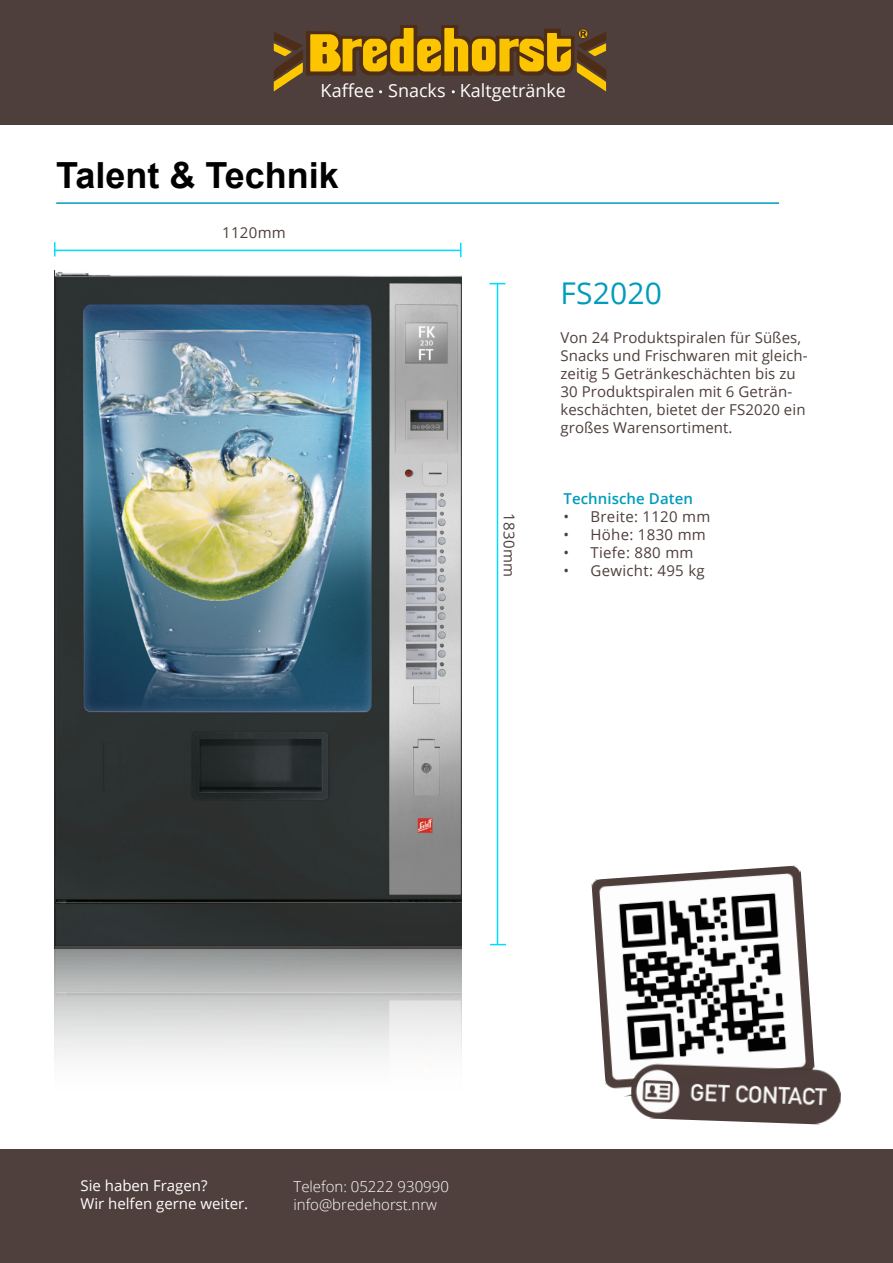
<style>
.page{position:relative;width:893px;height:1263px;background:#fff}
.page>*{position:absolute;margin:0;border:0;box-sizing:border-box;transform-origin:0 0}
.t1{font:700 36px "Arial";color:#000}
.t2{font:30px "Open Sans";letter-spacing:.005em;color:#009cbd}
.t3{font:18px "Open Sans";color:#fff}
.t4{font:15px/18px "Open Sans";letter-spacing:.005em;color:#4e3f3c}
.t5{font:300 15px/18px "Open Sans";color:#fff}
.t6{font:15px/18px "Open Sans";color:#fff}
.t7{font:600 15px "Open Sans";letter-spacing:.005em;color:#009cbd}
</style>
<div class="page">
<hr style="left:56px;top:202px;width:723px;height:2px;background:#009cbd">
<div style="left:0;top:1149px;width:893px;height:114px;background:#4f403d"></div>
<img style="left:54px;top:270px;width:408px;height:789px">
<hr style="left:497px;top:284px;width:1px;height:660px;background:#0df">
<svg style="left:490px;top:944px;width:16px;height:1px"></svg>
<svg style="left:489px;top:283px;width:16px;height:1px"></svg>
<hr style="left:55px;top:250px;width:405px;height:1px;background:#0df">
<svg style="left:54px;top:242px;width:2px;height:14px"></svg>
<svg style="left:460px;top:243px;width:1px;height:14px"></svg>
<img style="left:591px;top:865px;width:223px;height:232px">
<img style="left:630px;top:1060px;width:211px;height:65px">
<div style="left:0;top:0;width:893px;height:125px;background:#4e3f3c"></div>
<svg style="left:274px;top:25px;width:332px;height:68px"></svg>
<p class="t3" style="left:321px;top:78px;width:247px">Kaffee Snacks Kaltgetränke</p>
<h1 class="t1" style="left:56px;top:152px;width:284px">Talent &amp; Technik</h1>
<p class="t4" style="left:222px;top:223px;width:65px">1120mm</p>
<p class="t4" style="left:519px;top:513px;width:65px;rotate:90deg">1830mm</p>
<h2 class="t2" style="left:560px;top:272px;width:103px">FS2020</h2>
<p class="t4" style="left:560px;top:328px;width:249px">Von 24 Produktspiralen für Süßes,<br>Snacks und Frischwaren mit gleich&shy;zeitig 5 Getränkeschächten bis zu<br>30 Produktspiralen mit 6 Geträn&shy;keschächten, bietet der FS2020 ein großes Warensortiment.</p>
<p class="t7" style="left:563px;top:488px;width:131px">Technische Daten</p>
<p class="t4" style="left:563px;top:507px;width:148px">• Breite: 1120 mm</p>
<p class="t4" style="left:563px;top:525px;width:144px">• Höhe: 1830 mm</p>
<p class="t4" style="left:563px;top:543px;width:132px">• Tiefe: 880 mm</p>
<p class="t4" style="left:563px;top:561px;width:143px">• Gewicht: 495 kg</p>
<p class="t6" style="left:80px;top:1176px;width:169px">Sie haben Fragen?<br>Wir helfen gerne weiter.</p>
<p class="t5" style="left:293px;top:1177px;width:157px">Telefon: 05222 930990 info@bredehorst.nrw</p>
</div>
